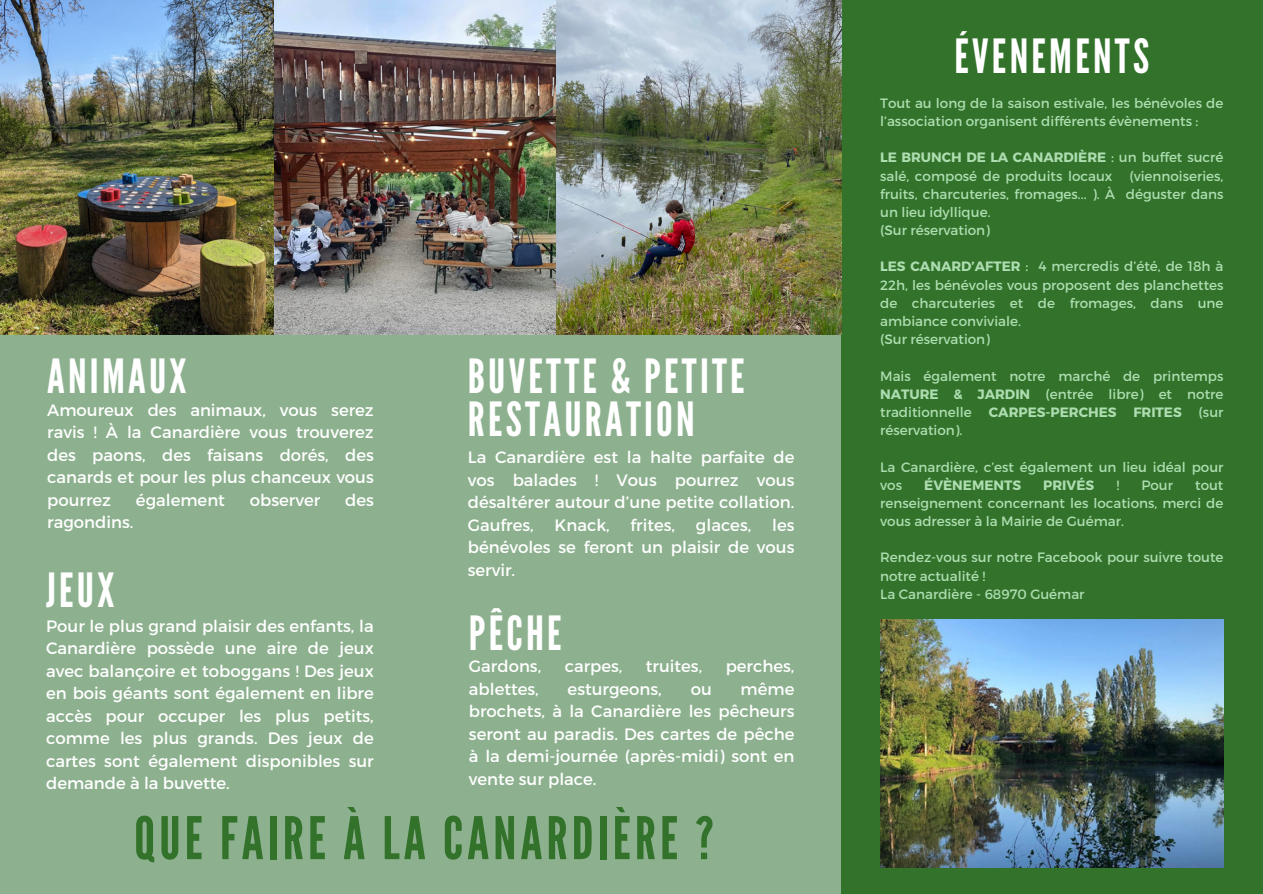
<style>
.page{position:relative;width:1263px;height:894px;background:#fff}
.page>*{position:absolute;margin:0;border:0;box-sizing:border-box;transform-origin:0 0}
.t1{font:58.65px "League Gothic";letter-spacing:.07em;color:#32722a}
.t2{font:47.1px/42.8px "League Gothic";letter-spacing:.07em;color:#fff}
.t3{font:16.5px/22.5px "Montserrat";color:#fff;text-align:justify}
.t4{font:13.5px/18.1px "Montserrat";color:#adddb0}
.t5{font:700 13.5px "Montserrat";color:#adddb0}
.s1{font-weight:700}
.s2{font-weight:400}
</style>
<div class="page">
<div style="left:0;top:0;width:1263px;height:893px;background:#8db18f"></div>
<img style="left:0;top:0;width:841px;height:334px">
<div style="left:841px;top:0;width:422px;height:893px;background:#32722a"></div>
<img style="left:880px;top:619px;width:343px;height:248px">
<h2 class="t2" style="left:47px;top:356px;width:141px">ANIMAUX</h2>
<p class="t3" style="left:47px;top:397px;width:328px">Amoureux des animaux, vous serez ravis ! À la Canardière vous trouverez des paons, des faisans dorés, des canards et pour les plus chanceux vous pourrez</p>
<p class="t3" style="left:136px;top:487px;width:91px">également</p>
<p class="t3" style="left:250px;top:487px;width:72px">observer</p>
<p class="t3" style="left:345px;top:487px;width:30px">des</p>
<p class="t3" style="left:47px;top:510px;width:88px">ragondins.</p>
<h2 class="t2" style="left:46px;top:570px;width:70px">JEUX</h2>
<p class="t3" style="left:46px;top:613px;width:329px">Pour le plus grand plaisir des enfants, la Canardière possède une aire de jeux avec balançoire et toboggans ! Des jeux en bois géants sont également en libre accès pour occuper les plus petits, comme les plus grands. Des jeux de cartes sont également disponibles sur demande à la buvette.</p>
<h2 class="t2" style="left:468px;top:355px;width:278px">BUVETTE &amp; PETITE<br>RESTAURATION</h2>
<p class="t3" style="left:468px;top:445px;width:328px">La Canardière est la halte parfaite de vos balades ! Vous pourrez vous désaltérer autour d’une petite collation.<br>Gaufres,</p>
<p class="t3" style="left:555px;top:512px;width:57px">Knack,</p>
<p class="t3" style="left:631px;top:512px;width:46px">frites,</p>
<p class="t3" style="left:696px;top:512px;width:57px">glaces,</p>
<p class="t3" style="left:468px;top:512px;width:328px;text-indent:304px">les bénévoles se feront un plaisir de vous servir.</p>
<h2 class="t2" style="left:469px;top:613px;width:94px">PÊCHE</h2>
<p class="t3" style="left:469px;top:654px;width:74px">Gardons,</p>
<p class="t3" style="left:565px;top:654px;width:59px">carpes,</p>
<p class="t3" style="left:646px;top:654px;width:58px">truites,</p>
<p class="t3" style="left:726px;top:654px;width:70px">perches,</p>
<p class="t3" style="left:469px;top:676px;width:71px">ablettes,</p>
<p class="t3" style="left:568px;top:676px;width:96px">esturgeons,</p>
<p class="t3" style="left:691px;top:676px;width:23px">ou</p>
<p class="t3" style="left:469px;top:676px;width:327px;text-indent:272px">même brochets, à la Canardière les pêcheurs seront au paradis. Des cartes de pêche à la demi-journée (après-midi) sont en vente sur place.</p>
<h1 class="t1" style="left:134px;top:804px;width:581px">QUE FAIRE À LA CANARDIÈRE ?</h1>
<h2 class="t2" style="left:954px;top:35px;width:196px">ÉVENEMENTS</h2>
<p class="t4" style="left:880px;top:93px;width:345px">Tout au long de la saison estivale, les bénévoles de l’association organisent différents évènements :</p>
<p class="t4" style="left:880px;top:148px;width:345px"><span class="s1">LE BRUNCH DE LA CANARDIÈRE</span> : un buffet sucré salé, composé de produits locaux</p>
<p class="t4" style="left:880px;top:166px;width:345px;text-indent:249px">(viennoiseries, fruits, charcuteries, fromages... ). À déguster dans un lieu idyllique.<br>(Sur réservation)</p>
<p class="t4" style="left:880px;top:257px;width:345px"><span class="s1">LES CANARD’AFTER</span> : 4 mercredis d’été, de 18h à 22h, les bénévoles vous proposent des planchettes de charcuteries et de fromages, dans une ambiance conviviale.<br>(Sur réservation)</p>
<p class="t4" style="left:880px;top:366px;width:345px;text-align:justify">Mais également notre marché de printemps <span class="s1">NATURE &amp; JARDIN</span> (entrée libre) et notre traditionnelle</p>
<p class="t5" style="left:989px;top:403px;width:236px">CARPES-PERCHES FRITES <span class="s2">(sur</span></p>
<p class="t4" style="left:880px;top:420px;width:84px">réservation).</p>
<p class="t4" style="left:880px;top:457px;width:345px">La Canardière, c’est également un lieu idéal pour vos</p>
<p class="t5" style="left:924px;top:476px;width:98px">ÉVÈNEMENTS</p>
<p class="t5" style="left:1043px;top:476px;width:52px">PRIVÉS</p>
<p class="t4" style="left:1116px;top:475px;width:4px">!</p>
<p class="t4" style="left:1141px;top:475px;width:33px">Pour</p>
<p class="t4" style="left:880px;top:475px;width:345px;text-align:justify;text-indent:315px">tout renseignement concernant les locations, merci de vous adresser à la Mairie de Guémar.</p>
<p class="t4" style="left:880px;top:547px;width:345px">Rendez-vous sur notre Facebook pour suivre toute notre actualité !<br>La Canardière - 68970 Guémar</p>
</div>
